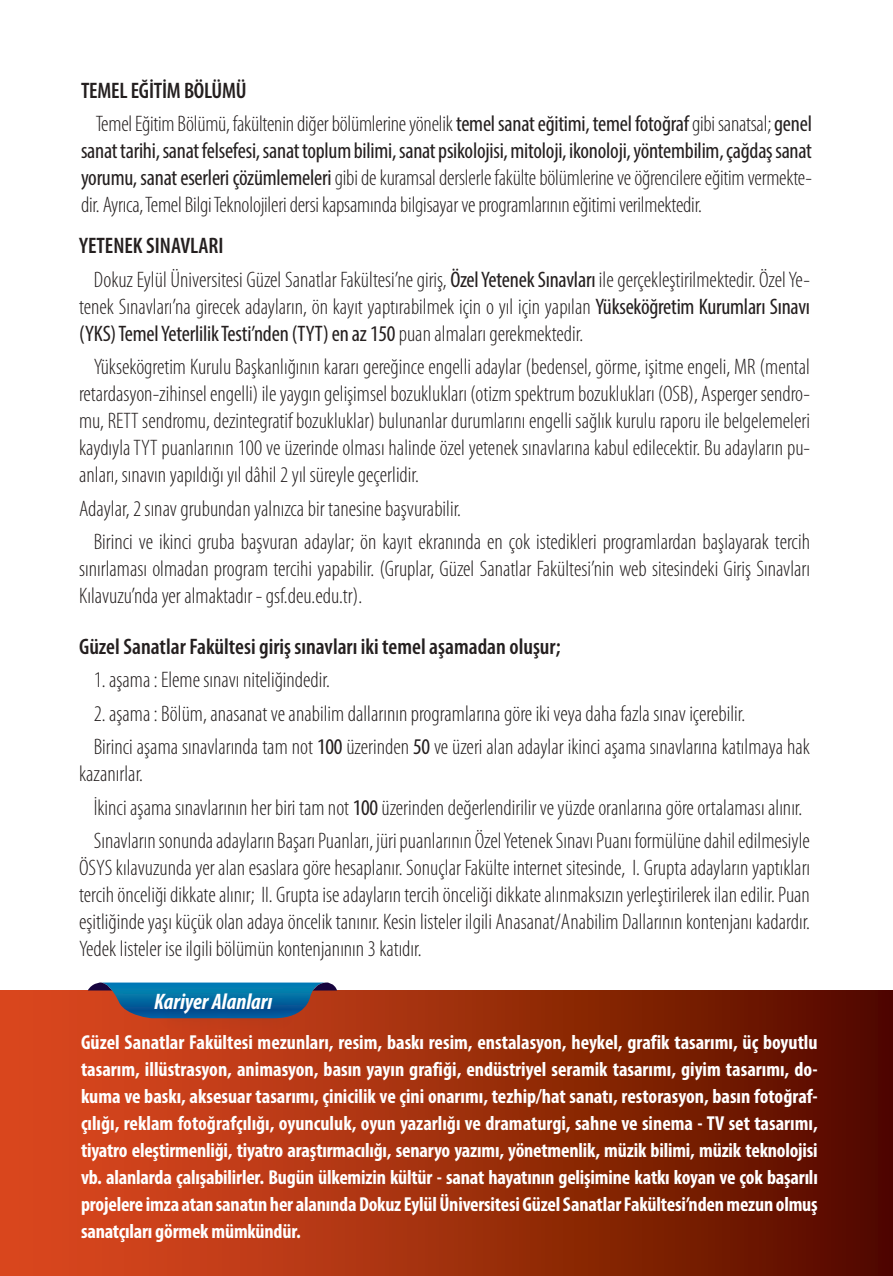
<style>
.page{position:relative;width:893px;height:1276px;background:#fff}
.page>*{position:absolute;margin:0;border:0;box-sizing:border-box;transform-origin:0 0}
.t1{font:300 condensed 22.5px/27px "Myriad Pro";color:#241f1f}
.t2{font:600 condensed 22.5px "Myriad Pro";color:#241f1f}
.t3{font:italic 700 condensed 22.5px "Myriad Pro";color:#fff}
.t4{font:700 condensed 20.25px/27px "Myriad Pro";letter-spacing:-.01em;color:#fff;text-align:justify}
.s1{font-weight:600}
.s2{font-weight:400}
</style>
<div class="page">
<div style="left:0;top:990px;width:893px;height:286px;background:linear-gradient(to right,#e54d20,#560d00)"></div>
<div style="left:156px;top:995px;width:141px;height:42px;background:#c03d19"></div>
<svg style="left:88px;top:982px;width:249px;height:36px;background:#306085"></svg>
<p class="t1" style="left:96px;top:74px;width:718px;line-height:33.3px;text-indent:-15px"><span class="s1">TEMEL EĞİTİM BÖLÜMÜ<br></span>Temel Eğitim Bölümü, fakültenin diğer bölümlerine yönelik <span class="s2">temel sanat eğitimi, temel fotoğraf</span> gibi sanatsal; <span class="s2">genel</span></p>
<p class="t1" style="left:81px;top:137px;width:732px;text-align:justify"><span class="s2">sanat tarihi, sanat felsefesi, sanat toplum bilimi, sanat psikolojisi, mitoloji, ikonoloji, yöntembilim, çağdaş sanat yorumu, sanat eserleri çözümlemeleri</span> gibi de kuramsal derslerle fakülte bölümlerine ve öğrencilere eğitim vermekte&shy;dir. Ayrıca, Temel Bilgi Teknolojileri dersi kapsamında bilgisayar ve programlarının eğitimi verilmektedir.</p>
<p class="t1" style="left:94px;top:229px;width:718px;line-height:33.3px;text-indent:-15px"><span class="s1">YETENEK SINAVLARI<br></span>Dokuz Eylül Üniversitesi Güzel Sanatlar Fakültesi’ne giriş, <span class="s2">Özel Yetenek Sınavları</span> ile gerçekleştirilmektedir. Özel Ye-</p>
<p class="t1" style="left:79px;top:293px;width:732px">tenek Sınavları’na girecek adayların, ön kayıt yaptırabilmek için o yıl için yapılan <span class="s2">Yükseköğretim Kurumları Sınavı (YKS) Temel Yeterlilik Testi’nden (TYT) en az 150</span> puan almaları gerekmektedir.</p>
<p class="t1" style="left:79px;top:353px;width:732px;text-align:justify;text-indent:15px">Yüksekögretim Kurulu Başkanlığının kararı gereğince engelli adaylar (bedensel, görme, işitme engeli, MR (mental retardasyon-zihinsel engelli) ile yaygın gelişimsel bozuklukları (otizm spektrum bozuklukları (OSB), Asperger sendro&shy;mu, RETT sendromu, dezintegratif bozukluklar) bulunanlar durumlarını engelli sağlık kurulu raporu ile belgelemeleri kaydıyla TYT puanlarının 100 ve üzerinde olması halinde özel yetenek sınavlarına kabul edilecektir. Bu adayların pu&shy;anları, sınavın yapıldığı yıl dâhil 2 yıl süreyle geçerlidir.</p>
<p class="t1" style="left:94px;top:491px;width:718px;line-height:33.3px;text-indent:-15px">Adaylar, 2 sınav grubundan yalnızca bir tanesine başvurabilir.<br>Birinci ve ikinci gruba başvuran adaylar; ön kayıt ekranında en çok istedikleri programlardan başlayarak tercih</p>
<p class="t1" style="left:79px;top:555px;width:732px">sınırlaması olmadan program tercihi yapabilir. (Gruplar, Güzel Sanatlar Fakültesi’nin web sitesindeki Giriş Sınavları<br>Kılavuzu’nda yer almaktadır - gsf.deu.edu.tr).</p>
<p class="t2" style="left:79px;top:632px;width:483px">Güzel Sanatlar Fakültesi giriş sınavları iki temel aşamadan oluşur;</p>
<p class="t1" style="left:94px;top:666px;width:238px">1. aşama : Eleme sınavı niteliğindedir.</p>
<p class="t1" style="left:94px;top:696px;width:718px;line-height:33.3px">2. aşama : Bölüm, anasanat ve anabilim dallarının programlarına göre iki veya daha fazla sınav içerebilir.<br>Birinci aşama sınavlarında tam not <span class="s2">100</span> üzerinden <span class="s2">50</span> ve üzeri alan adaylar ikinci aşama sınavlarına katılmaya hak</p>
<p class="t1" style="left:94px;top:757px;width:718px;line-height:33.3px;text-indent:-15px">kazanırlar.<br>İkinci aşama sınavlarının her biri tam not <span class="s2">100</span> üzerinden değerlendirilir ve yüzde oranlarına göre ortalaması alınır.<br>Sınavların sonunda adayların Başarı Puanları, jüri puanlarının Özel Yetenek Sınavı Puanı formülüne dahil edilmesiyle</p>
<p class="t1" style="left:79px;top:854px;width:732px;text-align:justify">ÖSYS kılavuzunda yer alan esaslara göre hesaplanır. Sonuçlar Fakülte internet sitesinde, I. Grupta adayların yaptıkları tercih önceliği dikkate alınır; II. Grupta ise adayların tercih önceliği dikkate alınmaksızın yerleştirilerek ilan edilir. Puan eşitliğinde yaşı küçük olan adaya öncelik tanınır. Kesin listeler ilgili Anasanat/Anabilim Dallarının kontenjanı kadardır.<br>Yedek listeler ise ilgili bölümün kontenjanının 3 katıdır.</p>
<p class="t3" style="left:154px;top:987px;width:120px">Kariyer Alanları</p>
<p class="t4" style="left:81px;top:1028px;width:738px">Güzel Sanatlar Fakültesi mezunları, resim, baskı resim, enstalasyon, heykel, grafik tasarımı, üç boyutlu tasarım, illüstrasyon, animasyon, basın yayın grafiği, endüstriyel seramik tasarımı, giyim tasarımı, do&shy;kuma ve baskı, aksesuar tasarımı, çinicilik ve çini onarımı, tezhip/hat sanatı, restorasyon, basın fotoğraf&shy;çılığı, reklam fotoğrafçılığı, oyunculuk, oyun yazarlığı ve dramaturgi, sahne ve sinema - TV set tasarımı, tiyatro eleştirmenliği, tiyatro araştırmacılığı, senaryo yazımı, yönetmenlik, müzik bilimi, müzik teknolojisi vb. alanlarda çalışabilirler. Bugün ülkemizin kültür - sanat hayatının gelişimine katkı koyan ve çok başarılı projelere imza atan sanatın her alanında Dokuz Eylül Üniversitesi Güzel Sanatlar Fakültesi’nden mezun olmuş sanatçıları görmek mümkündür.</p>
</div>
